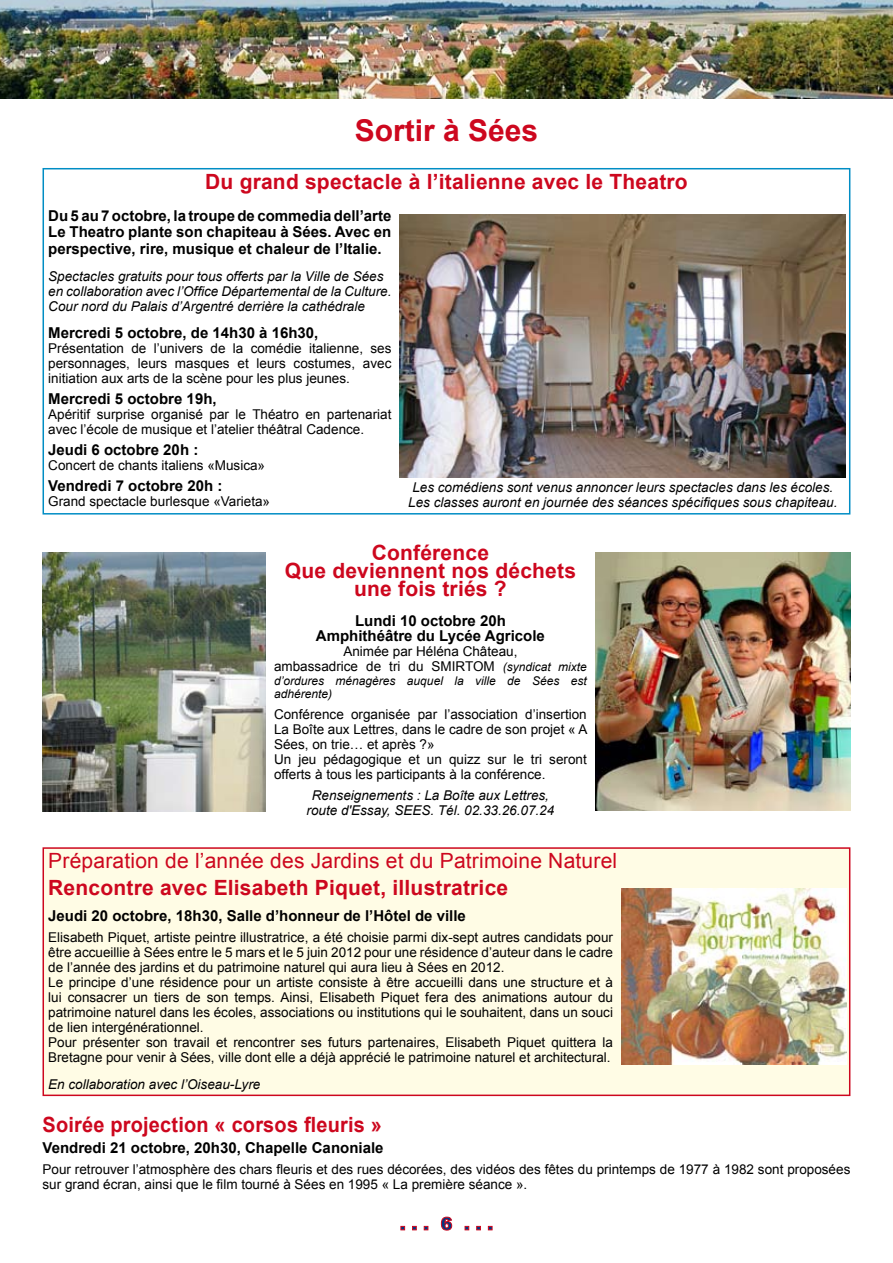
<style>
.page{position:relative;width:893px;height:1263px;background:#fff}
.page>*{position:absolute;margin:0;border:0;box-sizing:border-box;transform-origin:0 0}
.t1{font:700 30px "Arial";color:#cd071e}
.t2{font:700 21px/18px "Arial";letter-spacing:.01em;color:#cd071e;text-align:center}
.t3{font:21px "Arial";letter-spacing:.01em;color:#cd071e}
.t4{font:700 21px "Arial";letter-spacing:.01em;color:#cd071e;scale:.95 1}
.t5{font:700 15px/16.5px "Arial";color:#000;text-align:justify}
.t6{font:13.5px/15px "Arial";color:#000}
.t7{font:italic 13.5px/15px "Arial";color:#000;text-align:center}
.t8{font:italic 12px/13.5px "Arial";color:#000}
.s1{font-style:italic;font-size:12px}
</style>
<div class="page">
<div style="left:43px;top:168px;width:807px;height:346px;border:2px solid #008dc4"></div>
<img style="left:0;top:0;width:893px;height:98px">
<svg style="left:400px;top:1216px;width:93px;height:15px"></svg>
<img style="left:400px;top:215px;width:446px;height:263px">
<img style="left:595px;top:552px;width:255px;height:259px">
<img style="left:43px;top:552px;width:223px;height:259px">
<div style="left:43px;top:848px;width:807px;height:247px;background:#fffce5"></div>
<div style="left:43px;top:847px;width:807px;height:249px;border:2px solid #cd071e"></div>
<img style="left:621px;top:889px;width:225px;height:175px">
<h1 class="t1" style="left:355px;top:111px;width:185px">Sortir à Sées</h1>
<h2 class="t2" style="left:205px;top:173px;width:484px">Du grand spectacle à l’italienne avec le Theatro</h2>
<p class="t5" style="left:48px;top:207px;width:345px">Du 5 au 7 octobre, la troupe de commedia dell’arte Le Theatro plante son chapiteau à Sées. Avec en perspective, rire, musique et chaleur de l’Italie.</p>
<p class="t7" style="left:48px;top:268px;width:345px;text-align:left">Spectacles gratuits pour tous offerts par la Ville de Sées en collaboration avec l’Office Départemental de la Culture.<br>Cour nord du Palais d’Argentré derrière la cathédrale</p>
<p class="t5" style="left:48px;top:324px;width:272px">Mercredi 5 octobre, de 14h30 à 16h30,</p>
<p class="t6" style="left:48px;top:340px;width:345px;text-align:justify">Présentation de l’univers de la comédie italienne, ses personnages, leurs masques et leurs costumes, avec initiation aux arts de la scène pour les plus jeunes.</p>
<p class="t5" style="left:48px;top:390px;width:170px">Mercredi 5 octobre 19h,</p>
<p class="t6" style="left:48px;top:406px;width:345px">Apéritif surprise organisé par le Théatro en partenariat avec l’école de musique et l’atelier théâtral Cadence.</p>
<p class="t5" style="left:48px;top:441px;width:152px">Jeudi 6 octobre 20h :</p>
<p class="t6" style="left:48px;top:457px;width:218px">Concert de chants italiens «Musica»</p>
<p class="t5" style="left:48px;top:477px;width:176px">Vendredi 7 octobre 20h :</p>
<p class="t6" style="left:48px;top:493px;width:223px">Grand spectacle burlesque «Varieta»</p>
<p class="t7" style="left:408px;top:480px;width:431px">Les comédiens sont venus annoncer leurs spectacles dans les écoles.<br>Les classes auront en journée des séances spécifiques sous chapiteau.</p>
<h2 class="t2" style="left:285px;top:545px;width:293px">Conférence<br>Que deviennent nos déchets une fois triés ?</h2>
<p class="t5" style="left:316px;top:614px;width:230px;line-height:15px;text-align:center">Lundi 10 octobre 20h<br>Amphithéâtre du Lycée Agricole</p>
<p class="t6" style="left:274px;top:644px;width:314px;text-align:center">Animée par Héléna Château,<br>ambassadrice de tri du SMIRTOM <span class="s1">(syndicat mixte</span></p>
<p class="t8" style="left:274px;top:674px;width:314px">d’ordures ménagères auquel la ville de Sées est adhérente)</p>
<p class="t6" style="left:274px;top:707px;width:315px">Conférence organisée par l’association d’insertion La Boîte aux Lettres, dans le cadre de son projet « A Sées, on trie… et après ?»<br>Un jeu pédagogique et un quizz sur le tri seront offerts à tous les participants à la conférence.</p>
<p class="t7" style="left:307px;top:788px;width:249px">Renseignements : La Boîte aux Lettres, route d'Essay, SEES. Tél. 02.33.26.07.24</p>
<h2 class="t3" style="left:48px;top:847px;width:570px">Préparation de l’année des Jardins et du Patrimoine Naturel</h2>
<h2 class="t2" style="left:48px;top:880px;width:461px">Rencontre avec Elisabeth Piquet, illustratrice</h2>
<p class="t5" style="left:48px;top:908px;width:419px">Jeudi 20 octobre, 18h30, Salle d’honneur de l’Hôtel de ville</p>
<p class="t6" style="left:48px;top:930px;width:566px">Elisabeth Piquet, artiste peintre illustratrice, a été choisie parmi dix-sept autres candidats pour être accueillie à Sées entre le 5 mars et le 5 juin 2012 pour une résidence d’auteur dans le cadre de l’année des jardins et du patrimoine naturel qui aura lieu à Sées en 2012.<br>Le principe d’une résidence pour un artiste consiste à être accueilli dans une structure et à lui consacrer un tiers de son temps. Ainsi, Elisabeth Piquet fera des animations autour du patrimoine naturel dans les écoles, associations ou institutions qui le souhaitent, dans un souci de lien intergénérationnel.<br>Pour présenter son travail et rencontrer ses futurs partenaires, Elisabeth Piquet quittera la Bretagne pour venir à Sées, ville dont elle a déjà apprécié le patrimoine naturel et architectural.</p>
<p class="t7" style="left:48px;top:1077px;width:214px">En collaboration avec l’Oiseau-Lyre</p>
<h2 class="t4" style="left:43px;top:1111px;width:359px">Soirée projection « corsos fleuris »</h2>
<p class="t5" style="left:43px;top:1140px;width:342px">Vendredi 21 octobre, 20h30, Chapelle Canoniale</p>
<p class="t6" style="left:43px;top:1162px;width:809px">Pour retrouver l’atmosphère des chars fleuris et des rues décorées, des vidéos des fêtes du printemps de 1977 à 1982 sont proposées sur grand écran, ainsi que le film tourné à Sées en 1995 « La première séance ».</p>
</div>
